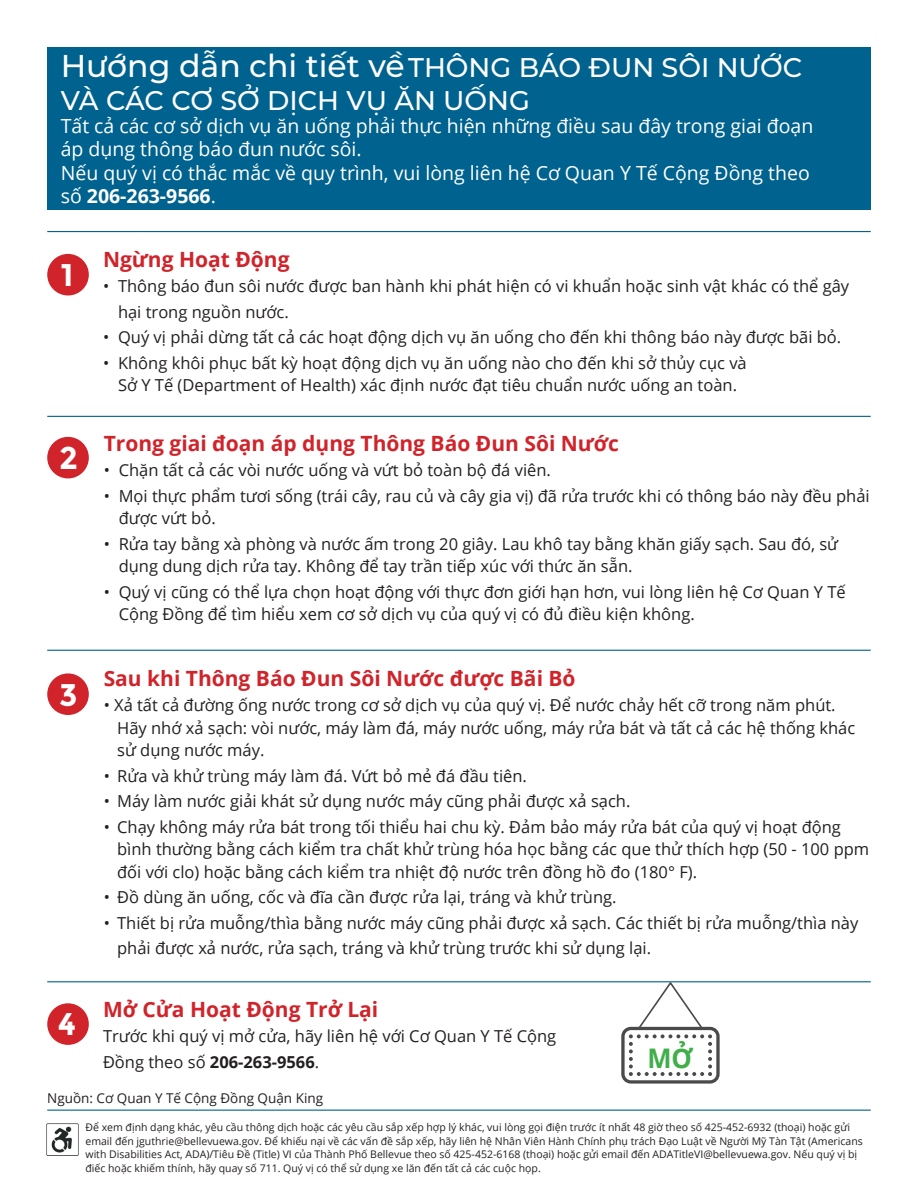
<style>
.page{position:relative;width:918px;height:1188px;background:#fff}
.page>*{position:absolute;margin:0;border:0;box-sizing:border-box;transform-origin:0 0}
.t1{font:700 31.35px "Montserrat";color:#fff}
.t2{font:500 27px/32.4px "Montserrat";color:#fff}
.t3{font:700 27px "Open Sans";color:#40ae49;scale:.95 1}
.t4{font:700 21px "Open Sans";color:#d1232a}
.t5{font:19.5px/23.4px "Open Sans";color:#fff}
.t6{font:16.5px/22.5px "Open Sans";color:#231f20}
.t7{font:13.5px "Open Sans";color:#231f20}
.t8{font:10.5px/13.5px "Open Sans";color:#231f20}
.s1{font-size:31.5px}
.s2{font-weight:700}
</style>
<div class="page">
<div style="left:47px;top:47px;width:824px;height:163px;background:#00628e"></div>
<div style="left:47px;top:254px;width:42px;height:42px;background:#d1232a;border-radius:50%"></div>
<div style="left:47px;top:437px;width:42px;height:41px;background:#d1232a;border-radius:50%"></div>
<div style="left:47px;top:673px;width:42px;height:42px;background:#d1232a;border-radius:50%"></div>
<div style="left:47px;top:1003px;width:42px;height:42px;background:#d1232a;border-radius:50%"></div>
<hr style="left:47px;top:231px;width:824px;height:1px;background:#00628e">
<hr style="left:47px;top:416px;width:824px;height:1px;background:#00628e">
<hr style="left:47px;top:650px;width:824px;height:1px;background:#00628e">
<hr style="left:47px;top:1110px;width:824px;height:1px;background:#00628e">
<div style="left:621px;top:1027px;width:99px;height:57px;border:3px solid #4a4a4a;border-radius:8px"></div>
<svg style="left:629px;top:982px;width:83px;height:94px"></svg>
<img style="left:46px;top:1123px;width:33px;height:33px">
<hr style="left:47px;top:981px;width:824px;height:1px;background:#00628e">
<p class="t2" style="left:61px;top:50px;width:743px"><span class="s1">Hướng dẫn chi tiết về</span>THÔNG BÁO ĐUN SÔI NƯỚC<br>VÀ CÁC CƠ SỞ DỊCH VỤ ĂN UỐNG</p>
<p class="t5" style="left:61px;top:114px;width:754px">Tất cả các cơ sở dịch vụ ăn uống phải thực hiện những điều sau đây trong giai đoạn áp dụng thông báo đun nước sôi.</p>
<p class="t5" style="left:61px;top:161px;width:751px">Nếu quý vị có thắc mắc về quy trình, vui lòng liên hệ Cơ Quan Y Tế Cộng Đồng theo số <span class="s2">206-263-9566</span>.</p>
<p class="t1" style="left:61px;top:256px;width:14px">1</p>
<p class="t1" style="left:59px;top:439px;width:20px">2</p>
<p class="t1" style="left:59px;top:676px;width:20px">3</p>
<p class="t1" style="left:58px;top:1006px;width:20px">4</p>
<p class="t4" style="left:103px;top:244px;width:188px">Ngừng Hoạt Động</p>
<p class="t6" style="left:118px;top:273px;width:733px;line-height:25.5px;text-indent:-15px">• Thông báo đun sôi nước được ban hành khi phát hiện có vi khuẩn hoặc sinh vật khác có thể gây hại trong nguồn nước.</p>
<p class="t6" style="left:103px;top:325px;width:740px">• Quý vị phải dừng tất cả các hoạt động dịch vụ ăn uống cho đến khi thông báo này được bãi bỏ.</p>
<p class="t6" style="left:103px;top:351px;width:645px">• Không khôi phục bất kỳ hoạt động dịch vụ ăn uống nào cho đến khi sở thủy cục và</p>
<p class="t6" style="left:118px;top:373px;width:621px">Sở Y Tế (Department of Health) xác định nước đạt tiêu chuẩn nước uống an toàn.</p>
<p class="t4" style="left:104px;top:428px;width:517px">Trong giai đoạn áp dụng Thông Báo Đun Sôi Nước</p>
<p class="t6" style="left:104px;top:458px;width:449px">• Chặn tất cả các vòi nước uống và vứt bỏ toàn bộ đá viên.</p>
<p class="t6" style="left:119px;top:484px;width:753px;text-indent:-15px">• Mọi thực phẩm tươi sống (trái cây, rau củ và cây gia vị) đã rửa trước khi có thông báo này đều phải được vứt bỏ.</p>
<p class="t6" style="left:119px;top:532px;width:721px;text-indent:-15px">• Rửa tay bằng xà phòng và nước ấm trong 20 giây. Lau khô tay bằng khăn giấy sạch. Sau đó, sử dụng dung dịch rửa tay. Không để tay trần tiếp xúc với thức ăn sẵn.</p>
<p class="t6" style="left:119px;top:580px;width:729px;text-indent:-15px">• Quý vị cũng có thể lựa chọn hoạt động với thực đơn giới hạn hơn, vui lòng liên hệ Cơ Quan Y Tế<br>Cộng Đồng để tìm hiểu xem cơ sở dịch vụ của quý vị có đủ điều kiện không.</p>
<p class="t4" style="left:104px;top:664px;width:473px">Sau khi Thông Báo Đun Sôi Nước được Bãi Bỏ</p>
<p class="t6" style="left:104px;top:694px;width:734px">• Xả tất cả đường ống nước trong cơ sở dịch vụ của quý vị. Để nước chảy hết cỡ trong năm phút.</p>
<p class="t6" style="left:117px;top:716px;width:740px">Hãy nhớ xả sạch: vòi nước, máy làm đá, máy nước uống, máy rửa bát và tất cả các hệ thống khác sử dụng nước máy.</p>
<p class="t6" style="left:104px;top:764px;width:425px">• Rửa và khử trùng máy làm đá. Vứt bỏ mẻ đá đầu tiên.</p>
<p class="t6" style="left:104px;top:790px;width:528px">• Máy làm nước giải khát sử dụng nước máy cũng phải được xả sạch.</p>
<p class="t6" style="left:117px;top:815px;width:754px;text-indent:-14px">• Chạy không máy rửa bát trong tối thiểu hai chu kỳ. Đảm bảo máy rửa bát của quý vị hoạt động bình thường bằng cách kiểm tra chất khử trùng hóa học bằng các que thử thích hợp (50 - 100 ppm đối với clo) hoặc bằng cách kiểm tra nhiệt độ nước trên đồng hồ đo (180° F).</p>
<p class="t6" style="left:104px;top:886px;width:515px">• Đồ dùng ăn uống, cốc và đĩa cần được rửa lại, tráng và khử trùng.</p>
<p class="t6" style="left:117px;top:910px;width:743px;line-height:25.5px;text-indent:-14px">• Thiết bị rửa muỗng/thìa bằng nước máy cũng phải được xả sạch. Các thiết bị rửa muỗng/thìa này phải được xả nước, rửa sạch, tráng và khử trùng trước khi sử dụng lại.</p>
<p class="t4" style="left:103px;top:994px;width:277px">Mở Cửa Hoạt Động Trở Lại</p>
<p class="t6" style="left:103px;top:1023px;width:455px;line-height:25.5px">Trước khi quý vị mở cửa, hãy liên hệ với Cơ Quan Y Tế Cộng<br>Đồng theo số <span class="s2">206-263-9566</span>.</p>
<p class="t3" style="left:647px;top:1039px;width:49px">MỞ</p>
<p class="t7" style="left:47px;top:1089px;width:277px">Nguồn: Cơ Quan Y Tế Cộng Đồng Quận King</p>
<p class="t8" style="left:86px;top:1120px;width:779px">Để xem định dạng khác, yêu cầu thông dịch hoặc các yêu cầu sắp xếp hợp lý khác, vui lòng gọi điện trước ít nhất 48 giờ theo số 425-452-6932 (thoại) hoặc gửi email đến jguthrie@bellevuewa.gov. Để khiếu nại về các vấn đề sắp xếp, hãy liên hệ Nhân Viên Hành Chính phụ trách Đạo Luật về Người Mỹ Tàn Tật (Americans with Disabilities Act, ADA)/Tiêu Đề (Title) VI của Thành Phố Bellevue theo số 425-452-6168 (thoại) hoặc gửi email đến ADATitleVI@bellevuewa.gov. Nếu quý vị bị điếc hoặc khiếm thính, hãy quay số 711. Quý vị có thể sử dụng xe lăn đến tất cả các cuộc họp.</p>
</div>
